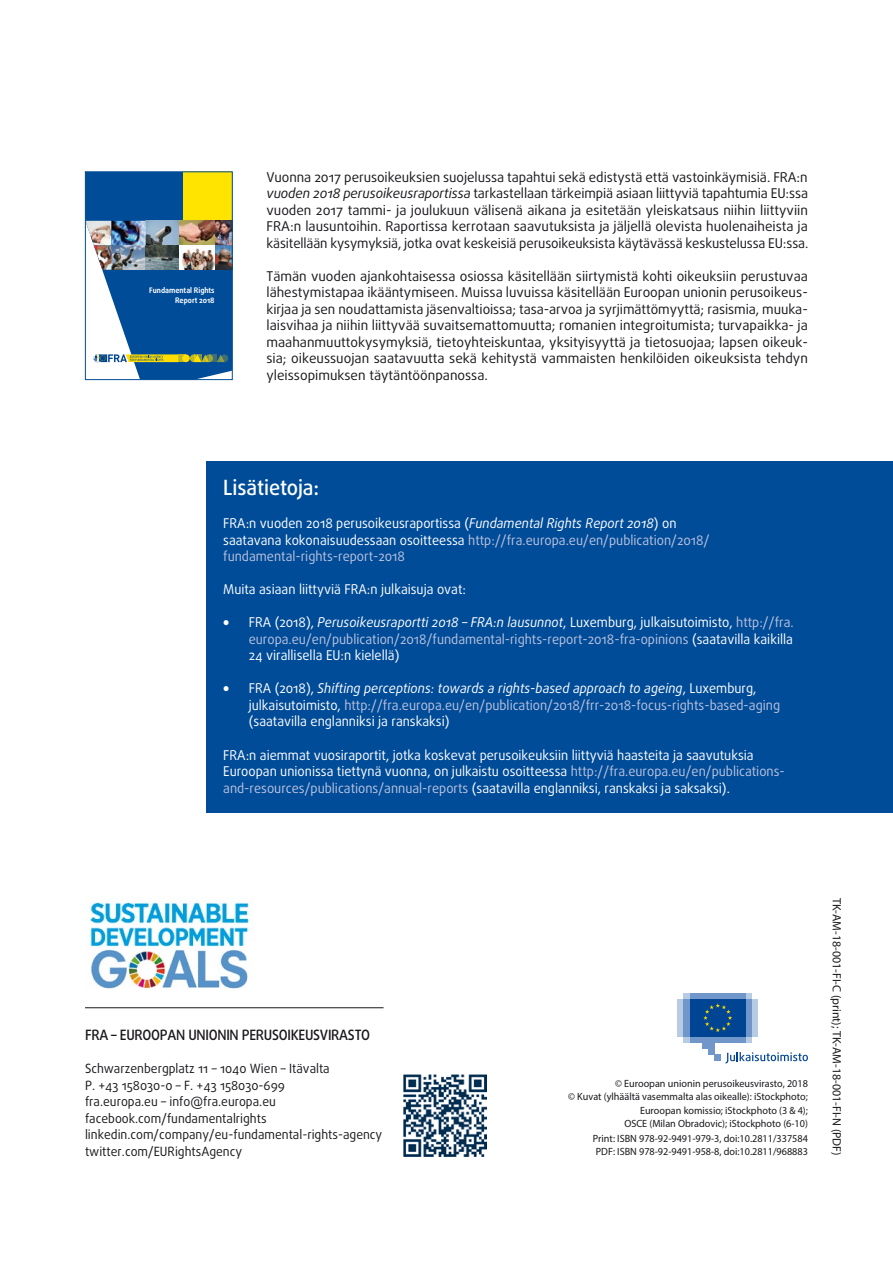
<style>
.page{position:relative;width:893px;height:1263px;background:#fff}
.page>*{position:absolute;margin:0;border:0;box-sizing:border-box;transform-origin:0 0}
.special_further_titl{font:500 21px "Daxline Pro";letter-spacing:-.005em;color:#fff;scale:.95 1}
.contact_title{font:500 14.25px "Daxline Pro";letter-spacing:-.02em;color:#1a171c;scale:.95 1}
.special_further_body{font:13.5px/16.5px "Daxline Pro";color:#fff;scale:.95 1}
.body_text{font:13.5px/16.5px "Daxline Pro";color:#1a171c;text-align:justify}
.body_text_break{font:13.5px/16.5px "Daxline Pro";letter-spacing:-.01em;color:#1a171c;text-align:justify}
.t1{font:13.5px/16.5px "Daxline Pro";color:#bcc2df;scale:.95 1}
.contact{font:12.75px "Daxline Pro";color:#1a171c;scale:.96 1}
.t2{font:12px "Myriad Pro";color:#1a171c}
.copyright_2{font:10.5px/13.5px "Myriad Pro";color:#1a171c;text-align:right}
.copyright_1{font:10.5px "Myriad Pro";color:#1a171c}
.t3{font:700 7.65px/9.1px "Daxline Pro";color:#fff;text-align:right;scale:.95 1}
.s1{font-style:italic}
.s2{color:#bcc2df}
.s3{font-weight:900}
.s4{font-weight:900;color:#fff}
.s5{color:#fff}
.s6{font-style:italic;color:#fff}
</style>
<div class="page">
<img style="left:404px;top:1074px;width:82px;height:83px">
<div style="left:206px;top:462px;width:687px;height:55px;background:#004c98"></div>
<div style="left:206px;top:501px;width:687px;height:80px;background:#004c98"></div>
<div style="left:206px;top:567px;width:687px;height:47px;background:#004c98"></div>
<div style="left:206px;top:600px;width:687px;height:80px;background:#004c98"></div>
<div style="left:206px;top:666px;width:687px;height:80px;background:#004c98"></div>
<div style="left:206px;top:732px;width:687px;height:80px;background:#004c98"></div>
<img style="left:87px;top:173px;width:144px;height:205px">
<div style="left:85px;top:171px;width:148px;height:209px;border:1px solid #004c98"></div>
<hr style="left:85px;top:1007px;width:299px;height:1px;background:#1a171c">
<div style="left:684px;top:1036px;width:68px;height:6px;background:#b8cbe4"></div>
<div style="left:684px;top:993px;width:68px;height:6px;background:#b8cbe4"></div>
<div style="left:690px;top:993px;width:56px;height:6px;background:#7197ca"></div>
<div style="left:690px;top:1036px;width:56px;height:6px;background:#7197ca"></div>
<div style="left:746px;top:999px;width:6px;height:37px;background:#7197ca"></div>
<div style="left:752px;top:999px;width:6px;height:37px;background:#b8cbe4"></div>
<div style="left:684px;top:999px;width:6px;height:37px;background:#7197ca"></div>
<div style="left:677px;top:999px;width:7px;height:37px;background:#b8cbe4"></div>
<div style="left:702px;top:1036px;width:13px;height:13px;background:#7197ca"></div>
<div style="left:708px;top:1036px;width:7px;height:19px;background:#7197ca"></div>
<div style="left:690px;top:999px;width:56px;height:37px;background:#004494"></div>
<svg style="left:703px;top:1003px;width:29px;height:29px"></svg>
<svg style="left:715px;top:1052px;width:93px;height:11px"></svg>
<img style="left:85px;top:898px;width:167px;height:91px">
<p class="t3" style="left:149px;top:286px;width:70px">Fundamental Rights<br>Report 2018</p>
<p class="body_text_break" style="left:266px;top:169px;width:543px">Vuonna 2017 perusoikeuksien suojelussa tapahtui sekä edistystä että vastoinkäymisiä. FRA:n <span class="s1">vuoden 2018 perusoikeusraportissa</span> tarkastellaan tärkeimpiä asiaan liittyviä tapahtumia EU:ssa vuoden 2017 tammi- ja joulukuun välisenä aikana ja esitetään yleiskatsaus niihin liittyviin FRA:n lausuntoihin. Raportissa kerrotaan saavutuksista ja jäljellä olevista huolenaiheista ja käsitellään kysymyksiä, jotka ovat keskeisiä perusoikeuksista käytävässä keskustelussa EU:ssa.</p>
<p class="body_text" style="left:266px;top:268px;width:543px">Tämän vuoden ajankohtaisessa osiossa käsitellään siirtymistä kohti oikeuksiin perustuvaa lähestymistapaa ikääntymiseen. Muissa luvuissa käsitellään Euroopan unionin perusoikeus&shy;kirjaa ja sen noudattamista jäsenvaltioissa; tasa-arvoa ja syrjimättömyyttä; rasismia, muuka&shy;laisvihaa ja niihin liittyvää suvaitsemattomuutta; romanien integroitumista; turvapaikka- ja maahanmuuttokysymyksiä, tietoyhteiskuntaa, yksityisyyttä ja tietosuojaa; lapsen oikeuk&shy;sia; oikeussuojan saatavuutta sekä kehitystä vammaisten henkilöiden oikeuksista tehdyn yleissopimuksen täytäntöönpanossa.</p>
<p class="special_further_titl" style="left:223px;top:474px;width:102px">Lisätietoja:</p>
<p class="special_further_body" style="left:223px;top:515px;width:513px">FRA:n vuoden 2018 perusoikeusraportissa (<span class="s1">Fundamental Rights Report 2018</span>) on saatavana kokonaisuudessaan osoitteessa <span class="s2">http://fra.europa.eu/en/publication/2018/ fundamental-rights-report-2018</span></p>
<p class="special_further_body" style="left:223px;top:581px;width:257px">Muita asiaan liittyviä FRA:n julkaisuja ovat:</p>
<p class="special_further_body" style="left:249px;top:614px;width:575px;text-align:justify;text-indent:-26px"><span class="s3">•</span> FRA (2018), <span class="s1">Perusoikeusraportti 2018 – FRA:n lausunnot</span>, Luxemburg, julkaisutoimisto, <span class="s2">http://fra. europa.eu/en/publication/2018/fundamental-rights-report-2018-fra-opinions</span> (saatavilla kaikilla 24 virallisella EU:n kielellä)</p>
<p class="t1" style="left:249px;top:680px;width:561px;text-indent:-26px"><span class="s4">•</span> <span class="s5">FRA (2018),</span> <span class="s6">Shifting perceptions: towards a rights-based approach to ageing</span><span class="s5">, Luxemburg, julkaisutoimisto,</span> http://fra.europa.eu/en/publication/2018/frr-2018-focus-rights-based-aging <span class="s5">(saatavilla englanniksi ja ranskaksi)</span></p>
<p class="special_further_body" style="left:223px;top:746px;width:593px">FRA:n aiemmat vuosiraportit, jotka koskevat perusoikeuksiin liittyviä haasteita ja saavutuksia<br>Euroopan unionissa tiettynä vuonna, on julkaistu osoitteessa <span class="s2">http://fra.europa.eu/en/publications&shy;and-resources/publications/annual-reports</span> (saatavilla englanniksi, ranskaksi ja saksaksi).</p>
<p class="contact_title" style="left:85px;top:1025px;width:302px">FRA – EUROOPAN UNIONIN PERUSOIKEUSVIRASTO</p>
<p class="contact" style="left:85px;top:1060px;width:256px">Schwarzenbergplatz 11 – 1040 Wien – Itävalta</p>
<p class="contact" style="left:85px;top:1076px;width:210px">P. +43 158030-0 – F. +43 158030-699</p>
<p class="contact" style="left:85px;top:1093px;width:200px">fra.europa.eu – info@fra.europa.eu</p>
<p class="contact" style="left:85px;top:1109px;width:191px">facebook.com/fundamentalrights</p>
<p class="contact" style="left:85px;top:1126px;width:311px">linkedin.com/company/eu-fundamental-rights-agency</p>
<p class="contact" style="left:85px;top:1142px;width:165px">twitter.com/EURightsAgency</p>
<p class="copyright_1" style="left:615px;top:1076px;width:194px">© Euroopan unionin perusoikeusvirasto, 2018</p>
<p class="copyright_2" style="left:568px;top:1089px;width:241px">© Kuvat (ylhäältä vasemmalta alas oikealle): iStockphoto;<br>Euroopan komissio; iStockphoto (3 &amp; 4);<br>OSCE (Milan Obradovic); iStockphoto (6-10)</p>
<p class="copyright_2" style="left:593px;top:1131px;width:217px">Print: ISBN 978-92-9491-979-3, doi:10.2811/337584</p>
<p class="copyright_2" style="left:596px;top:1145px;width:214px">PDF: ISBN 978-92-9491-958-8, doi:10.2811/968883</p>
<p class="t2" style="left:844px;top:898px;width:259px;rotate:90deg">TK-AM-18-001-FI-C (print); TK-AM-18-001-FI-N (PDF)</p>
</div>
